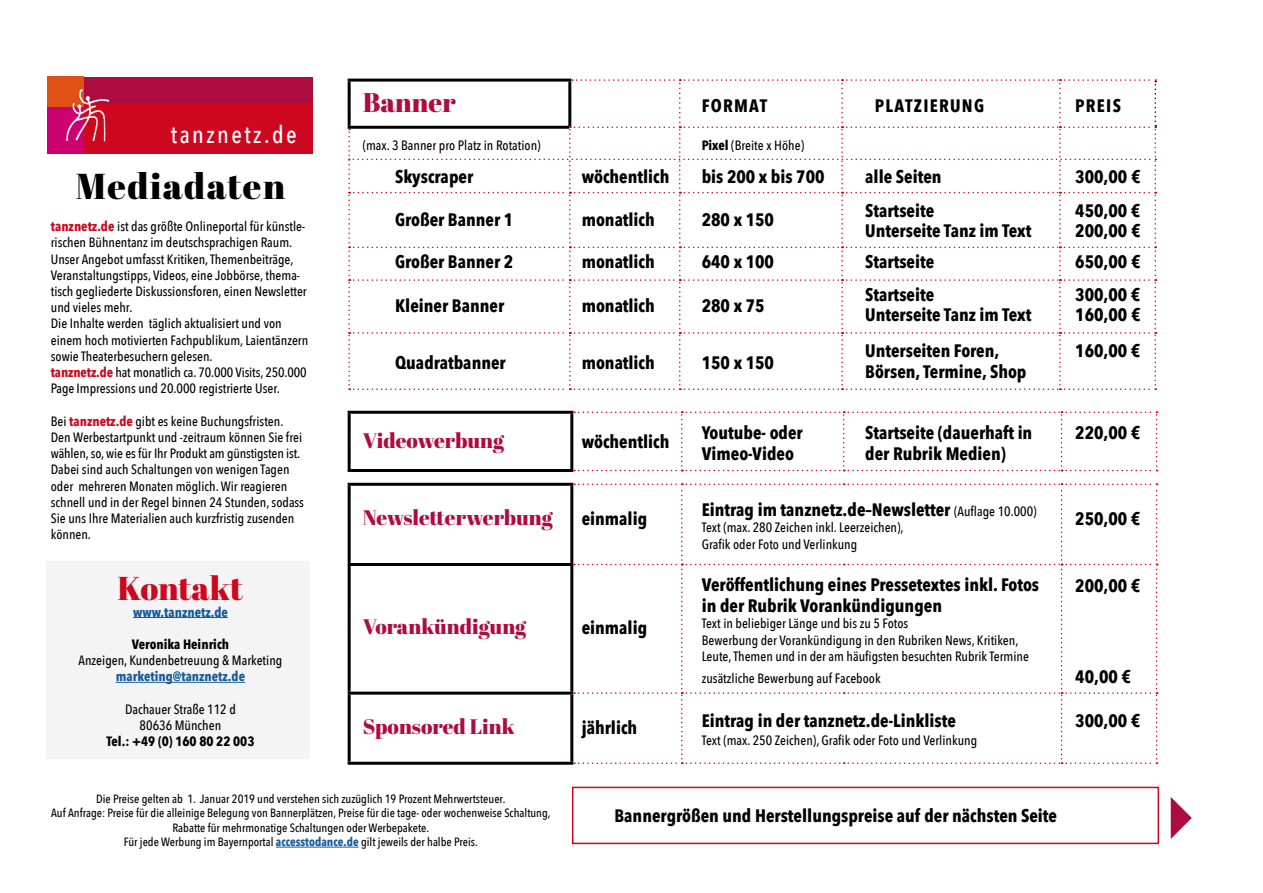
<style>
.page{position:relative;width:1263px;height:893px;background:#fff}
.page>*{position:absolute;margin:0;border:0;box-sizing:border-box;transform-origin:0 0}
.t1{font:36px "Abril Fatface";letter-spacing:.04em;color:#000}
.t2{font:33px "Abril Fatface";color:#cd071e}
.t3{font:27px "Abril Fatface";color:#ad0c41}
.t4{font:500 24.3px "Avenir Next Condensed";letter-spacing:.1em;color:#fff}
.t5{font:21px "Abril Fatface";color:#ad0c41}
.t6{font:700 18px "Avenir Next Condensed";color:#000}
.t7{font:700 18px "Avenir Next Condensed";letter-spacing:.07em;color:#000}
.t8{font:500 13.5px/16.2px "Avenir Next Condensed";color:#000}
.t9{font:700 13.5px "Avenir Next Condensed";color:#000}
.t10{font:700 13.5px "Avenir Next Condensed";color:#165b9a}
.t11{font:500 12px/14.4px "Avenir Next Condensed";color:#000;text-align:center}
.s1{font-weight:700;color:#cd071e}
.s2{font-weight:700}
.s3{font-weight:500;font-size:13.5px}
.s4{font-weight:700;color:#165b9a}
</style>
<div class="page">
<div style="left:47px;top:562px;width:263px;height:197px;background:#f4f4f5"></div>
<hr style="left:133px;top:617px;width:95px;height:1px;background:#165b9a">
<hr style="left:116px;top:682px;width:129px;height:1px;background:#165b9a">
<div style="left:572px;top:787px;width:587px;height:57px;background:#fff;border:2px solid #cd071e"></div>
<hr style="left:348px;top:483px;width:225px;height:3px;background:#000">
<hr style="left:348px;top:486px;width:3px;height:77px;background:#000">
<hr style="left:348px;top:566px;width:3px;height:126px;background:#000">
<hr style="left:348px;top:695px;width:3px;height:67px;background:#000">
<hr style="left:348px;top:563px;width:225px;height:3px;background:#000">
<hr style="left:348px;top:692px;width:225px;height:3px;background:#000">
<hr style="left:348px;top:762px;width:225px;height:3px;background:#000">
<svg style="left:574px;top:483px;width:583px;height:281px"></svg>
<hr style="left:570px;top:486px;width:3px;height:77px;background:#000">
<hr style="left:570px;top:566px;width:3px;height:126px;background:#000">
<hr style="left:570px;top:695px;width:3px;height:67px;background:#000">
<hr style="left:276px;top:847px;width:83px;height:1px;background:#165b9a">
<div style="left:47px;top:101px;width:37px;height:53px;background:#cd0071"></div>
<div style="left:84px;top:101px;width:228px;height:53px;background:#cd071e"></div>
<div style="left:47px;top:77px;width:37px;height:30px;background:#e05115"></div>
<div style="left:84px;top:77px;width:228px;height:25px;background:#ad0c41"></div>
<img style="left:66px;top:88px;width:43px;height:54px">
<svg style="left:1171px;top:797px;width:21px;height:42px"></svg>
<hr style="left:348px;top:411px;width:225px;height:3px;background:#000">
<hr style="left:348px;top:414px;width:3px;height:55px;background:#000">
<hr style="left:348px;top:469px;width:225px;height:3px;background:#000">
<svg style="left:574px;top:411px;width:583px;height:60px"></svg>
<hr style="left:570px;top:414px;width:3px;height:55px;background:#000">
<svg style="left:348px;top:79px;width:808px;height:311px"></svg>
<p class="t4" style="left:171px;top:119px;width:127px">tanznetz.de</p>
<p class="t1" style="left:76px;top:161px;width:211px">Mediadaten</p>
<p class="t8" style="left:51px;top:218px;width:256px"><span class="s1">tanznetz.de</span> ist das größte Onlineportal für künstle&shy;rischen Bühnentanz im deutschsprachigen Raum.</p>
<p class="t8" style="left:51px;top:251px;width:257px">Unser Angebot umfasst Kritiken, Themenbeiträge, Veranstaltungstipps, Videos, eine Jobbörse, thema&shy;tisch gegliederte Diskussionsforen, einen Newsletter und vieles mehr.</p>
<p class="t8" style="left:51px;top:316px;width:259px">Die Inhalte werden täglich aktualisiert und von einem hoch motivierten Fachpublikum, Laientänzern sowie Theaterbesuchern gelesen.</p>
<p class="t8" style="left:51px;top:364px;width:257px"><span class="s1">tanznetz.de</span> hat monatlich ca. 70.000 Visits, 250.000<br>Page Impressions und 20.000 registrierte User.</p>
<p class="t8" style="left:51px;top:413px;width:255px">Bei <span class="s1">tanznetz.de</span> gibt es keine Buchungsfristen.<br>Den Werbestartpunkt und -zeitraum können Sie frei wählen, so, wie es für Ihr Produkt am günstigsten ist.<br>Dabei sind auch Schaltungen von wenigen Tagen oder mehreren Monaten möglich. Wir reagieren schnell und in der Regel binnen 24 Stunden, sodass Sie uns Ihre Materialien auch kurzfristig zusenden können.</p>
<p class="t2" style="left:118px;top:565px;width:127px">Kontakt</p>
<p class="t10" style="left:133px;top:603px;width:96px">www.tanznetz.de</p>
<p class="t9" style="left:132px;top:636px;width:99px">Veronika Heinrich</p>
<p class="t8" style="left:79px;top:652px;width:205px">Anzeigen, Kundenbetreuung &amp; Marketing</p>
<p class="t10" style="left:116px;top:668px;width:131px">marketing@tanznetz.de</p>
<p class="t8" style="left:125px;top:701px;width:112px">Dachauer Straße 112 d</p>
<p class="t8" style="left:140px;top:717px;width:83px">80636 München</p>
<p class="t9" style="left:106px;top:733px;width:149px">Tel.: +49 (0) 160 80 22 003</p>
<p class="t3" style="left:363px;top:84px;width:95px">Banner</p>
<p class="t6" style="left:702px;top:95px;width:67px">FORMAT</p>
<p class="t7" style="left:875px;top:95px;width:111px">PLATZIERUNG</p>
<p class="t6" style="left:1075px;top:95px;width:47px">PREIS</p>
<p class="t8" style="left:363px;top:137px;width:180px">(max. 3 Banner pro Platz in Rotation)</p>
<p class="t8" style="left:702px;top:137px;width:104px"><span class="s2">Pixel</span> (Breite x Höhe)</p>
<p class="t6" style="left:395px;top:165px;width:80px">Skyscraper</p>
<p class="t6" style="left:582px;top:165px;width:89px">wöchentlich</p>
<p class="t6" style="left:702px;top:165px;width:124px">bis 200 x bis 700</p>
<p class="t6" style="left:865px;top:165px;width:78px">alle Seiten</p>
<p class="t6" style="left:1075px;top:165px;width:67px">300,00 €</p>
<p class="t6" style="left:395px;top:209px;width:120px">Großer Banner 1</p>
<p class="t6" style="left:582px;top:209px;width:75px">monatlich</p>
<p class="t6" style="left:702px;top:209px;width:74px">280 x 150</p>
<p class="t6" style="left:865px;top:200px;width:70px">Startseite</p>
<p class="t6" style="left:1075px;top:200px;width:67px">450,00 €</p>
<p class="t6" style="left:865px;top:219px;width:168px">Unterseite Tanz im Text</p>
<p class="t6" style="left:1075px;top:219px;width:67px">200,00 €</p>
<p class="t6" style="left:395px;top:251px;width:120px">Großer Banner 2</p>
<p class="t6" style="left:582px;top:251px;width:75px">monatlich</p>
<p class="t6" style="left:702px;top:251px;width:74px">640 x 100</p>
<p class="t6" style="left:865px;top:251px;width:70px">Startseite</p>
<p class="t6" style="left:1075px;top:251px;width:67px">650,00 €</p>
<p class="t6" style="left:395px;top:294px;width:111px">Kleiner Banner</p>
<p class="t6" style="left:582px;top:294px;width:75px">monatlich</p>
<p class="t6" style="left:702px;top:294px;width:64px">280 x 75</p>
<p class="t6" style="left:865px;top:284px;width:70px">Startseite</p>
<p class="t6" style="left:1075px;top:284px;width:67px">300,00 €</p>
<p class="t6" style="left:865px;top:303px;width:168px">Unterseite Tanz im Text</p>
<p class="t6" style="left:1075px;top:303px;width:67px">160,00 €</p>
<p class="t6" style="left:395px;top:351px;width:112px">Quadratbanner</p>
<p class="t6" style="left:582px;top:351px;width:75px">monatlich</p>
<p class="t6" style="left:702px;top:351px;width:74px">150 x 150</p>
<p class="t6" style="left:865px;top:339px;width:136px">Unterseiten Foren,</p>
<p class="t6" style="left:1075px;top:339px;width:67px">160,00 €</p>
<p class="t6" style="left:865px;top:360px;width:163px">Börsen, Termine, Shop</p>
<p class="t5" style="left:363px;top:426px;width:143px">Videowerbung</p>
<p class="t6" style="left:582px;top:431px;width:89px">wöchentlich</p>
<p class="t5" style="left:363px;top:502px;width:192px">Newsletterwerbung</p>
<p class="t6" style="left:582px;top:507px;width:67px">einmalig</p>
<p class="t5" style="left:363px;top:612px;width:165px">Vorankündigung</p>
<p class="t6" style="left:582px;top:617px;width:67px">einmalig</p>
<p class="t6" style="left:702px;top:422px;width:103px">Youtube- oder</p>
<p class="t6" style="left:865px;top:422px;width:169px">Startseite (dauerhaft in</p>
<p class="t6" style="left:1075px;top:422px;width:67px">220,00 €</p>
<p class="t6" style="left:702px;top:443px;width:94px">Vimeo-Video</p>
<p class="t6" style="left:865px;top:443px;width:142px">der Rubrik Medien)</p>
<p class="t6" style="left:702px;top:498px;width:337px">Eintrag im tanznetz.de–Newsletter <span class="s3">(Auflage 10.000)</span></p>
<p class="t6" style="left:1075px;top:507px;width:67px">250,00 €</p>
<p class="t8" style="left:702px;top:519px;width:203px">Text (max. 280 Zeichen inkl. Leerzeichen),</p>
<p class="t8" style="left:702px;top:536px;width:157px">Grafik oder Foto und Verlinkung</p>
<p class="t6" style="left:702px;top:573px;width:339px">Veröffentlichung eines Pressetextes inkl. Fotos</p>
<p class="t6" style="left:1075px;top:575px;width:67px">200,00 €</p>
<p class="t6" style="left:702px;top:594px;width:242px">in der Rubrik Vorankündigungen</p>
<p class="t8" style="left:702px;top:615px;width:208px">Text in beliebiger Länge und bis zu 5 Fotos</p>
<p class="t8" style="left:702px;top:632px;width:318px">Bewerbung der Vorankündigung in den Rubriken News, Kritiken,</p>
<p class="t8" style="left:702px;top:648px;width:329px">Leute, Themen und in der am häufigsten besuchten Rubrik Termine</p>
<p class="t8" style="left:702px;top:670px;width:180px">zusätzliche Bewerbung auf Facebook</p>
<p class="t6" style="left:1075px;top:665px;width:57px">40,00 €</p>
<p class="t5" style="left:363px;top:712px;width:154px">Sponsored Link</p>
<p class="t6" style="left:582px;top:717px;width:57px">jährlich</p>
<p class="t6" style="left:702px;top:709px;width:256px">Eintrag in der tanznetz.de-Linkliste</p>
<p class="t6" style="left:1075px;top:709px;width:67px">300,00 €</p>
<p class="t8" style="left:702px;top:732px;width:277px">Text (max. 250 Zeichen), Grafik oder Foto und Verlinkung</p>
<p class="t11" style="left:96px;top:792px;width:411px">Die Preise gelten ab 1. Januar 2019 und verstehen sich zuzüglich 19 Prozent Mehrwertsteuer.</p>
<p class="t11" style="left:51px;top:806px;width:501px">Auf Anfrage: Preise für die alleinige Belegung von Bannerplätzen, Preise für die tage- oder wochenweise Schaltung,<br>Rabatte für mehrmonatige Schaltungen oder Werbepakete.</p>
<p class="t11" style="left:124px;top:835px;width:356px">Für jede Werbung im Bayernportal <span class="s4">accesstodance.de</span> gilt jeweils der halbe Preis.</p>
<p class="t6" style="left:614px;top:804px;width:444px">Bannergrößen und Herstellungspreise auf der nächsten Seite</p>
</div>
